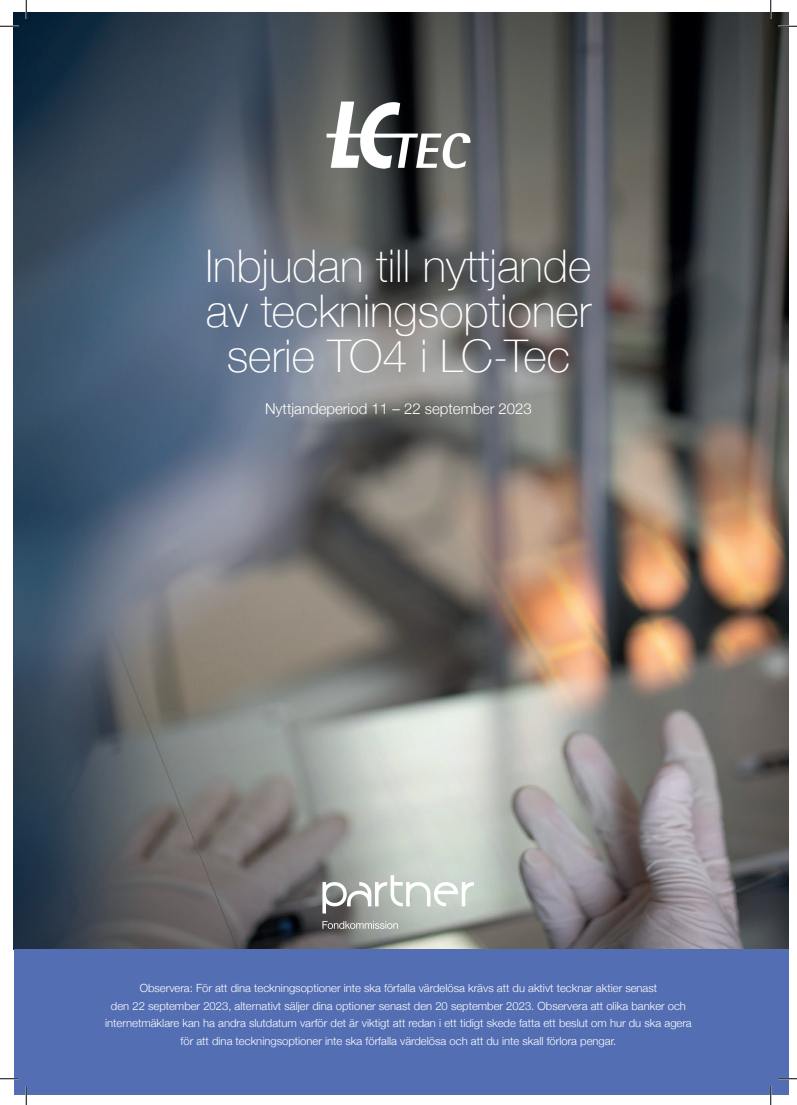
<style>
.page{position:relative;width:797px;height:1105px;background:#fff}
.page>*{position:absolute;margin:0;border:0;box-sizing:border-box;transform-origin:0 0}
.t1{font:100 45px/45px "Helvetica Neue";color:#fff;text-align:center}
.t2{font:300 15px "Helvetica Neue";color:#fff}
.t3{font:300 11.25px/17.5px "Helvetica Neue";color:#fff;text-align:center}
</style>
<div class="page">
<img style="left:13px;top:13px;width:775px;height:936px">
<div style="left:14px;top:949px;width:774px;height:146px;background:#546eb3"></div>
<img style="left:327px;top:101px;width:143px;height:67px">
<svg style="left:322px;top:921px;width:76px;height:8px"></svg>
<svg style="left:322px;top:875px;width:152px;height:38px"></svg>
<svg style="left:0;top:25px;width:19px;height:2px"></svg>
<svg style="left:778px;top:25px;width:19px;height:2px"></svg>
<svg style="left:0;top:1078px;width:19px;height:1px"></svg>
<svg style="left:778px;top:1078px;width:19px;height:1px"></svg>
<svg style="left:25px;top:0;width:2px;height:19px"></svg>
<svg style="left:25px;top:1086px;width:2px;height:19px"></svg>
<svg style="left:770px;top:0;width:1px;height:19px"></svg>
<svg style="left:770px;top:1086px;width:1px;height:19px"></svg>
<h1 class="t1" style="left:205px;top:242px;width:387px">Inbjudan till nyttjande av teckningsoptioner serie TO4 i LC-Tec</h1>
<h2 class="t2" style="left:265px;top:397px;width:268px">Nyttjandeperiod 11 – 22 september 2023</h2>
<p class="t3" style="left:105px;top:978px;width:588px">Observera: För att dina teckningsoptioner inte ska förfalla värdelösa krävs att du aktivt tecknar aktier senast<br>den 22 september 2023, alternativt säljer dina optioner senast den 20 september 2023. Observera att olika banker och internetmäklare kan ha andra slutdatum varför det är viktigt att redan i ett tidigt skede fatta ett beslut om hur du ska agera för att dina teckningsoptioner inte ska förfalla värdelösa och att du inte skall förlora pengar.</p>
</div>
